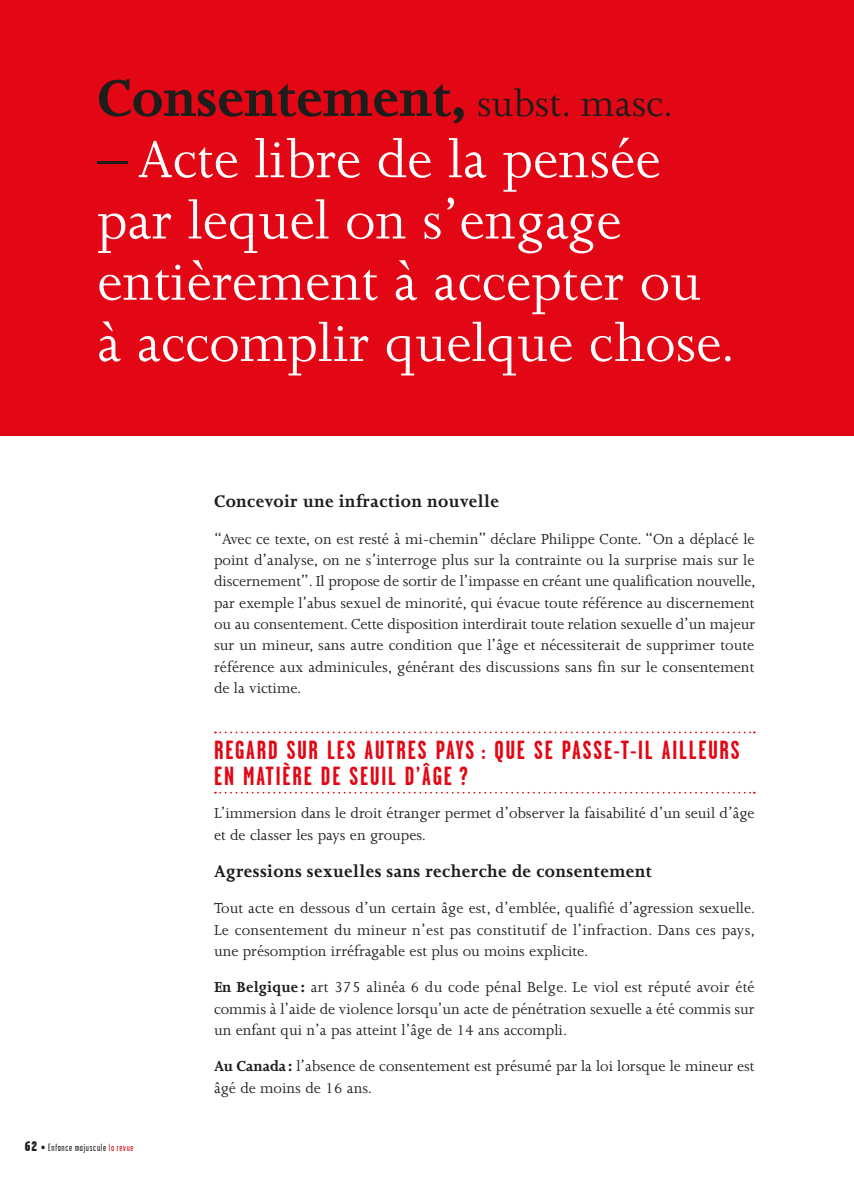
<style>
.page{position:relative;width:854px;height:1191px;background:#fff}
.page>*{position:absolute;margin:0;border:0;box-sizing:border-box;transform-origin:0 0}
.t1{font:59.5px/61.2px "Joanna";color:#fff}
.t2{font:700 59.5px "Joanna";color:#1d1d1b}
.t3{font:700 26.25px/26.2px "Garage Gothic";letter-spacing:.07em;color:#e30614}
.t4{font:700 19.25px "Joanna";letter-spacing:.02em;color:#1d1d1b}
.t5{font:16.62px/21.3px "Joanna";color:#1d1d1b;text-align:justify}
.t6{font:10.5px "Garage Gothic";letter-spacing:.07em;color:#1d1d1b}
.s1{font-weight:400;font-size:42px}
.s2{color:#1d1d1b}
.s3{font-weight:900;font-size:14px}
.s4{font-size:14px}
.s5{color:#cd171a}
.s6{font-weight:700}
</style>
<div class="page">
<div style="left:0;top:0;width:852px;height:435px;background:#e30614"></div>
<svg style="left:215px;top:731px;width:539px;height:2px"></svg>
<svg style="left:215px;top:792px;width:539px;height:1px"></svg>
<h1 class="t2" style="left:97px;top:66px;width:577px">Consentement, <span class="s1">subst. masc.</span></h1>
<h1 class="t1" style="left:97px;top:129px;width:639px"><span class="s2">–</span> Acte libre de la pensée par lequel on s’engage entièrement à accepter ou à accomplir quelque chose.</h1>
<p class="t4" style="left:214px;top:491px;width:286px">Concevoir une infraction nouvelle</p>
<p class="t5" style="left:214px;top:528px;width:543px">“Avec ce texte, on est resté à mi-chemin” déclare Philippe Conte. “On a déplacé le point d’analyse, on ne s’interroge plus sur la contrainte ou la surprise mais sur le discernement”. Il propose de sortir de l’impasse en créant une qualification nouvelle, par exemple l’abus sexuel de minorité, qui évacue toute référence au discernement ou au consentement. Cette disposition interdirait toute relation sexuelle d’un majeur sur un mineur, sans autre condition que l’âge et nécessiterait de supprimer toute référence aux adminicules, générant des discussions sans fin sur le consentement de la victime.</p>
<p class="t6" style="left:25px;top:1141px;width:110px"><span class="s3">62</span> <span class="s4">•</span> Enfance majuscule <span class="s5">la revue</span></p>
<h2 class="t3" style="left:214px;top:737px;width:527px">REGARD SUR LES AUTRES PAYS : QUE SE PASSE-T-IL AILLEURS<br>EN MATIÈRE DE SEUIL D’ÂGE ?</h2>
<p class="t5" style="left:214px;top:802px;width:542px">L’immersion dans le droit étranger permet d’observer la faisabilité d’un seuil d’âge et de classer les pays en groupes.</p>
<p class="t4" style="left:214px;top:861px;width:439px">Agressions sexuelles sans recherche de consentement</p>
<p class="t5" style="left:214px;top:898px;width:542px">Tout acte en dessous d’un certain âge est, d’emblée, qualifié d’agression sexuelle.<br>Le consentement du mineur n’est pas constitutif de l’infraction. Dans ces pays, une présomption irréfragable est plus ou moins explicite.</p>
<p class="t5" style="left:214px;top:976px;width:542px"><span class="s6">En Belgique :</span> art 375 alinéa 6 du code pénal Belge. Le viol est réputé avoir été commis à l’aide de violence lorsqu’un acte de pénétration sexuelle a été commis sur un enfant qui n’a pas atteint l’âge de 14 ans accompli.</p>
<p class="t5" style="left:214px;top:1055px;width:542px"><span class="s6">Au Canada :</span> l’absence de consentement est présumé par la loi lorsque le mineur est âgé de moins de 16 ans.</p>
</div>
